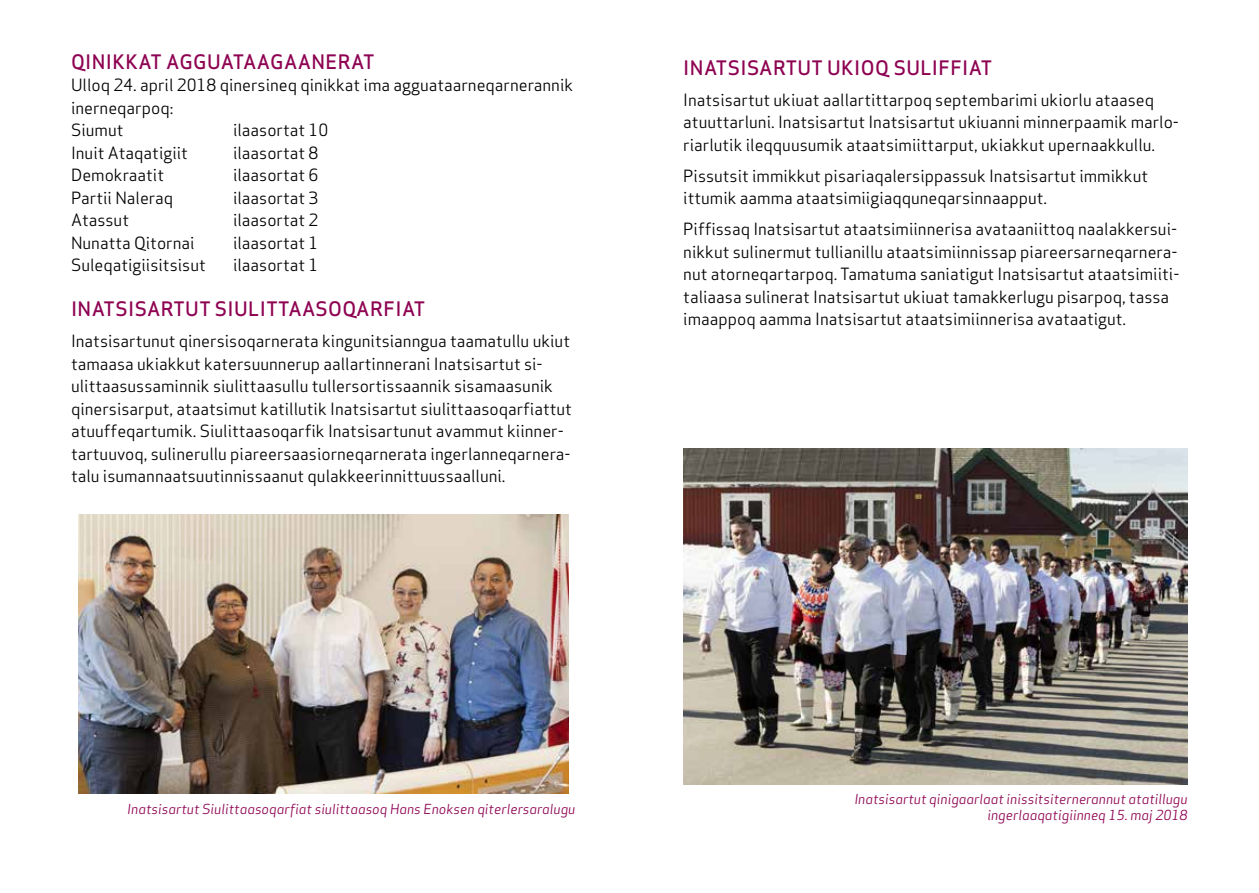
<style>
.page{position:relative;width:1259px;height:893px;background:#fff}
.page>*{position:absolute;margin:0;border:0;box-sizing:border-box;transform-origin:0 0}
.t1{font:500 19.5px "Apex Sans";letter-spacing:.02em;color:#8e0352}
.t2{font:16.5px/22.5px "Apex Sans";color:#000}
.t3{font:italic 13.5px/16.5px "Apex Sans";color:#8e0352;text-align:right}
</style>
<div class="page">
<img style="left:683px;top:449px;width:504px;height:336px">
<img style="left:78px;top:514px;width:490px;height:279px">
<p class="t1" style="left:71px;top:44px;width:305px">QINIKKAT AGGUATAAGAANERAT</p>
<p class="t2" style="left:71px;top:72px;width:504px">Ulloq 24. april 2018 qinersineq qinikkat ima agguataarneqarnerannik inerneqarpoq:<br>Siumut</p>
<p class="t2" style="left:233px;top:117px;width:97px">ilaasortat 10</p>
<p class="t2" style="left:71px;top:140px;width:118px">Inuit Ataqatigiit</p>
<p class="t2" style="left:233px;top:140px;width:87px">ilaasortat 8</p>
<p class="t2" style="left:71px;top:162px;width:95px">Demokraatit</p>
<p class="t2" style="left:233px;top:162px;width:87px">ilaasortat 6</p>
<p class="t2" style="left:71px;top:185px;width:104px">Partii Naleraq</p>
<p class="t2" style="left:233px;top:185px;width:87px">ilaasortat 3</p>
<p class="t2" style="left:71px;top:207px;width:60px">Atassut</p>
<p class="t2" style="left:233px;top:207px;width:87px">ilaasortat 2</p>
<p class="t2" style="left:71px;top:230px;width:125px">Nunatta Qitornai</p>
<p class="t2" style="left:233px;top:230px;width:87px">ilaasortat 1</p>
<p class="t2" style="left:71px;top:252px;width:136px">Suleqatigiisitsisut</p>
<p class="t2" style="left:233px;top:252px;width:87px">ilaasortat 1</p>
<p class="t1" style="left:71px;top:292px;width:356px">INATSISARTUT SIULITTAASOQARFIAT</p>
<p class="t2" style="left:71px;top:328px;width:502px">Inatsisartunut qinersisoqarnerata kingunitsianngua taamatullu ukiut tamaasa ukiakkut katersuunnerup aallartinnerani Inatsisartut si&shy;ulittaasussaminnik siulittaasullu tullersortissaannik sisamaasunik qinersisarput, ataatsimut katillutik Inatsisartut siulittaasoqarfiattut atuuffeqartumik. Siulittaasoqarfik Inatsisartunut avammut kiinner&shy;tartuuvoq, sulinerullu piareersaasiorneqarnerata ingerlanneqarnera&shy;talu isumannaatsuutinnissaanut qulakkeerinnittuussaalluni.</p>
<p class="t1" style="left:683px;top:50px;width:310px">INATSISARTUT UKIOQ SULIFFIAT</p>
<p class="t2" style="left:683px;top:87px;width:497px">Inatsisartut ukiuat aallartittarpoq septembarimi ukiorlu ataaseq atuuttarluni. Inatsisartut Inatsisartut ukiuanni minnerpaamik marlo&shy;riarlutik ileqquusumik ataatsimiittarput, ukiakkut upernaakkullu.</p>
<p class="t2" style="left:683px;top:163px;width:466px">Pissutsit immikkut pisariaqalersippassuk Inatsisartut immikkut ittumik aamma ataatsimiigiaqquneqarsinnaapput.</p>
<p class="t2" style="left:683px;top:216px;width:498px">Piffissaq Inatsisartut ataatsimiinnerisa avataaniittoq naalakkersui&shy;nikkut sulinermut tullianillu ataatsimiinnissap piareersarneqarnera&shy;nut atorneqartarpoq. Tamatuma saniatigut Inatsisartut ataatsimiiti&shy;taliaasa sulinerat Inatsisartut ukiuat tamakkerlugu pisarpoq, tassa imaappoq aamma Inatsisartut ataatsimiinnerisa avataatigut.</p>
<p class="t3" style="left:127px;top:799px;width:450px">Inatsisartut Siulittaasoqarfiat siulittaasoq Hans Enoksen qiterlersaralugu</p>
<p class="t3" style="left:854px;top:789px;width:335px">Inatsisartut qinigaarlaat inissitsiternerannut atatillugu ingerlaaqatigiinneq 15. maj 2018</p>
</div>
